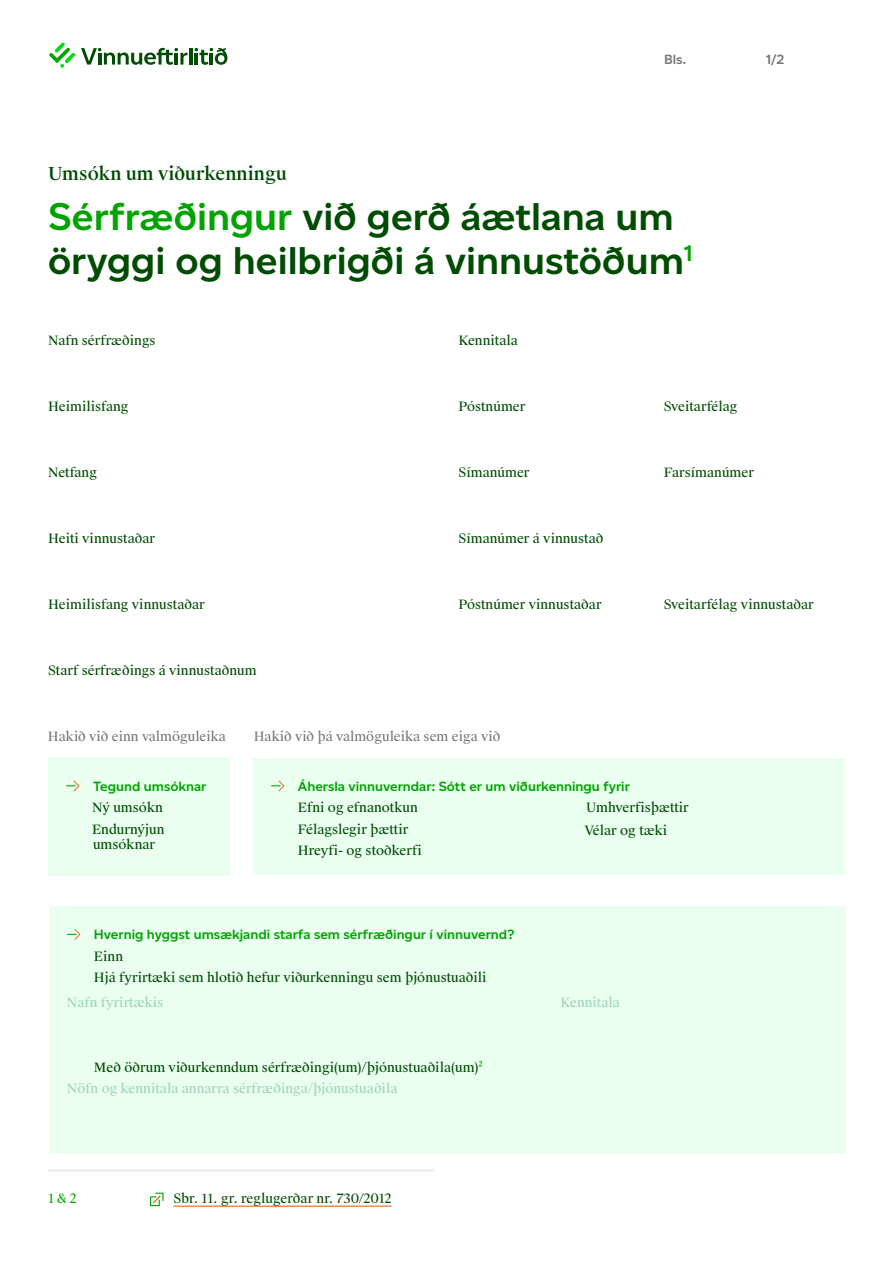
<style>
.page{position:relative;width:893px;height:1263px;background:#fff}
.page>*{position:absolute;margin:0;border:0;box-sizing:border-box;transform-origin:0 0}
.t1{font:600 39px/43.8px "VER Altform";color:#004c03}
.t2{font:500 18px "Suisse Works";color:#004c03}
.t3{font:600 13.5px "VER Altform";color:#00a400}
.t4{font:600 13.5px "VER Altform";color:#787877}
.t5{font:12.9px/21.6px "Suisse Works";color:#004c03}
.t6{font:12.9px "Suisse Works";color:#787877}
.t7{font:12.9px "Suisse Works";color:#9fd4b7}
.t8{font:12.9px "Suisse Works";color:#00a400}
.s1{color:#00a400}
.s2{color:#9fd4b7}
</style>
<div class="page">
<div style="left:253px;top:758px;width:591px;height:116px;background:#eafff0"></div>
<svg style="left:271px;top:780px;width:14px;height:12px"></svg>
<svg style="left:81px;top:48px;width:107px;height:17px"></svg>
<hr style="left:189px;top:48px;width:3px;height:17px;background:#004c03">
<svg style="left:195px;top:48px;width:32px;height:17px"></svg>
<svg style="left:49px;top:42px;width:26px;height:26px"></svg>
<hr style="left:173px;top:1206px;width:219px;height:1px;background:#e45200">
<svg style="left:150px;top:1192px;width:14px;height:15px"></svg>
<hr style="left:48px;top:1169px;width:386px;height:3px;background:#f0f0f0">
<div style="left:48px;top:757px;width:181px;height:119px;background:#eafff0"></div>
<svg style="left:67px;top:780px;width:13px;height:12px"></svg>
<div style="left:49px;top:906px;width:796px;height:247px;background:#eafff0"></div>
<svg style="left:67px;top:929px;width:14px;height:11px"></svg>
<h2 class="t2" style="left:48px;top:162px;width:240px">Umsókn um viðurkenningu</h2>
<p class="t4" style="left:664px;top:52px;width:23px">Bls.</p>
<p class="t4" style="left:766px;top:52px;width:20px">1/2</p>
<h1 class="t1" style="left:48px;top:195px;width:646px"><span class="s1">Sérfræðingur</span> við gerð áætlana um öryggi og heilbrigði á vinnustöðum<sup>1</sup></h1>
<p class="t5" style="left:48px;top:330px;width:109px">Nafn sérfræðings</p>
<p class="t5" style="left:458px;top:330px;width:61px">Kennitala</p>
<p class="t5" style="left:48px;top:396px;width:82px">Heimilisfang</p>
<p class="t5" style="left:458px;top:396px;width:68px">Póstnúmer</p>
<p class="t5" style="left:664px;top:396px;width:75px">Sveitarfélag</p>
<p class="t5" style="left:48px;top:462px;width:51px">Netfang</p>
<p class="t5" style="left:458px;top:462px;width:73px">Símanúmer</p>
<p class="t5" style="left:664px;top:462px;width:92px">Farsímanúmer</p>
<p class="t5" style="left:48px;top:528px;width:109px">Heiti vinnustaðar</p>
<p class="t5" style="left:458px;top:528px;width:146px">Símanúmer á vinnustað</p>
<p class="t5" style="left:48px;top:594px;width:158px">Heimilisfang vinnustaðar</p>
<p class="t5" style="left:458px;top:594px;width:145px">Póstnúmer vinnustaðar</p>
<p class="t5" style="left:664px;top:594px;width:152px">Sveitarfélag vinnustaðar</p>
<p class="t5" style="left:48px;top:660px;width:210px">Starf sérfræðings á vinnustaðnum</p>
<p class="t6" style="left:48px;top:728px;width:179px">Hakið við einn valmöguleika</p>
<p class="t6" style="left:254px;top:728px;width:248px">Hakið við þá valmöguleika sem eiga við</p>
<p class="t3" style="left:93px;top:778px;width:115px">Tegund umsóknar</p>
<p class="t5" style="left:92px;top:797px;width:74px">Ný umsókn<br>Endurnýjun</p>
<p class="t5" style="left:93px;top:834px;width:64px">umsóknar</p>
<p class="t3" style="left:298px;top:778px;width:333px">Áhersla vinnuverndar: Sótt er um viðurkenningu fyrir</p>
<p class="t5" style="left:298px;top:797px;width:125px">Efni og efnanotkun<br>Félagslegir þættir<br>Hreyfi- og stoðkerfi</p>
<p class="t5" style="left:584px;top:797px;width:106px;line-height:22.5px">Umhverfisþættir<br>Vélar og tæki</p>
<p class="t3" style="left:94px;top:927px;width:422px">Hvernig hyggst umsækjandi starfa sem sérfræðingur í vinnuvernd?</p>
<p class="t5" style="left:94px;top:946px;width:394px">Einn<br>Hjá fyrirtæki sem hlotið hefur viðurkenningu sem þjónustuaðili</p>
<p class="t7" style="left:67px;top:994px;width:98px">Nafn fyrirtækis</p>
<p class="t7" style="left:560px;top:994px;width:61px">Kennitala</p>
<p class="t5" style="left:67px;top:1057px;width:417px;text-indent:27px">Með öðrum viðurkenndum sérfræðingi(um)/þjónustuaðila(um)<span class="s1">²<br></span><span class="s2">Nöfn og kennitala annarra sérfræðinga/þjónustuaðila</span></p>
<p class="t8" style="left:48px;top:1190px;width:30px">1 &amp; 2</p>
<p class="t5" style="left:173px;top:1188px;width:220px">Sbr. 11. gr. reglugerðar nr. 730/2012</p>
</div>
